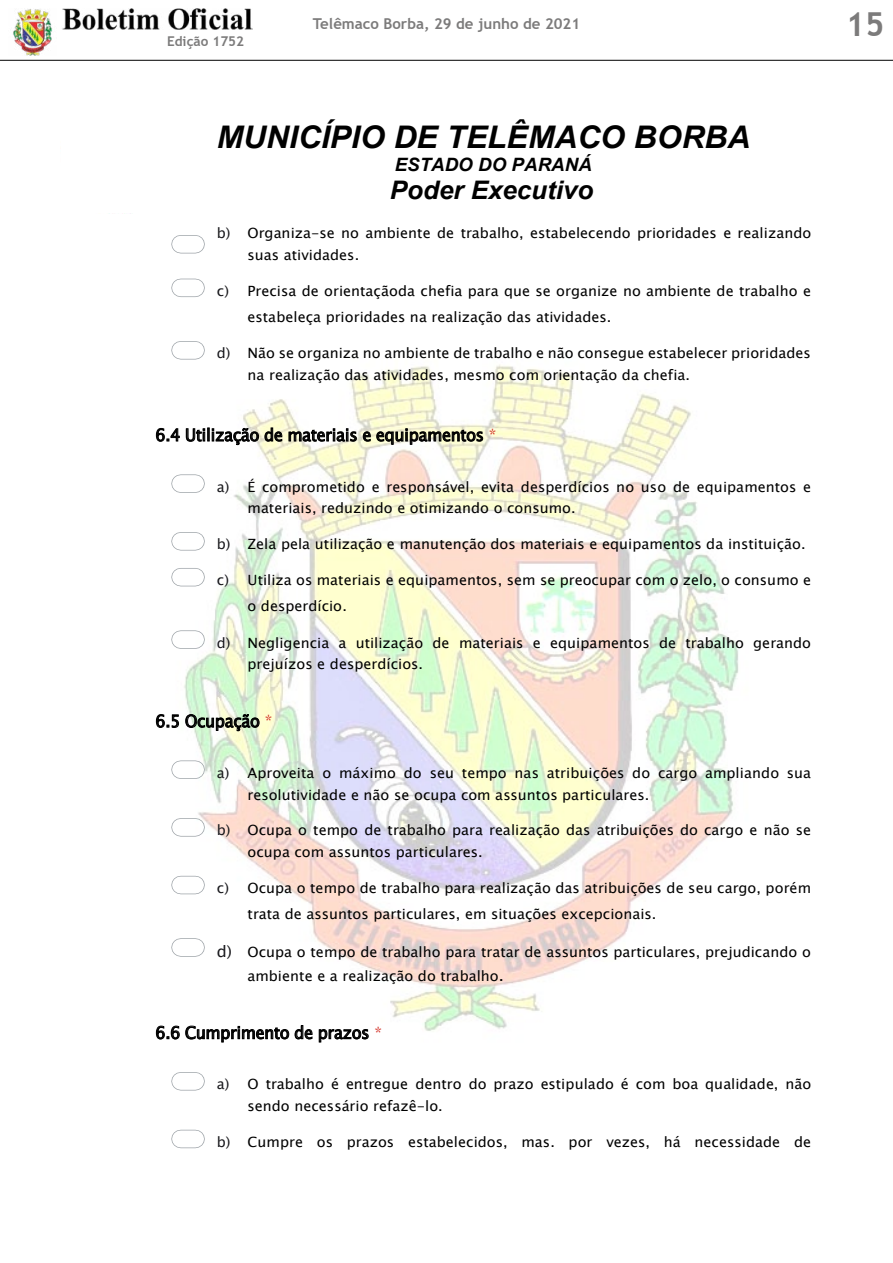
<style>
.page{position:relative;width:893px;height:1263px;background:#fff}
.page>*{position:absolute;margin:0;border:0;box-sizing:border-box;transform-origin:0 0}
.t1{font:700 33px "Trebuchet MS";color:#7c7b7b}
.t2{font:italic 700 31.2px "Arial";color:#000}
.t3{font:italic 700 25.5px "Arial";color:#000}
.t4{font:italic 700 18.45px "Arial";color:#000}
.t5{font:17.1px "Lucida Sans Unicode";letter-spacing:-.015em;color:#000;scale:.95 1}
.t6{font:700 15px "Trebuchet MS";color:#7c7b7b}
.t7{font:14.1px/21.8px "Lucida Sans Unicode";color:#000}
.t8{font:700 13.5px "Trebuchet MS";color:#7c7b7b}
.s1{color:#18181c}
.s2{color:#d32d23}
.s3{font-size:15.6px;color:#18181c}
.s4{font-size:15.6px}
</style>
<div class="page">
<img style="left:13px;top:9px;width:39px;height:47px">
<img style="left:62px;top:8px;width:191px;height:21px">
<hr style="left:0;top:60px;width:893px;height:1px;background:#000">
<img style="left:159px;top:359px;width:580px;height:684px">
<svg style="left:171px;top:279px;width:34px;height:18px"></svg>
<svg style="left:171px;top:568px;width:34px;height:18px"></svg>
<svg style="left:171px;top:876px;width:34px;height:18px"></svg>
<svg style="left:156px;top:428px;width:24px;height:14px"></svg>
<svg style="left:186px;top:427px;width:96px;height:18px"></svg>
<svg style="left:289px;top:428px;width:68px;height:14px"></svg>
<svg style="left:363px;top:428px;width:120px;height:17px;background:#a8a891"></svg>
<svg style="left:156px;top:714px;width:23px;height:14px"></svg>
<svg style="left:185px;top:714px;width:75px;height:17px"></svg>
<svg style="left:156px;top:1026px;width:133px;height:16px"></svg>
<svg style="left:295px;top:1025px;width:18px;height:14px"></svg>
<svg style="left:319px;top:1029px;width:50px;height:13px"></svg>
<svg style="left:171px;top:235px;width:34px;height:18px"></svg>
<svg style="left:171px;top:341px;width:34px;height:18px"></svg>
<svg style="left:171px;top:474px;width:34px;height:19px"></svg>
<svg style="left:171px;top:532px;width:34px;height:18px"></svg>
<svg style="left:171px;top:630px;width:34px;height:19px"></svg>
<svg style="left:171px;top:760px;width:34px;height:19px"></svg>
<svg style="left:171px;top:818px;width:34px;height:19px"></svg>
<svg style="left:171px;top:938px;width:34px;height:19px"></svg>
<svg style="left:171px;top:1072px;width:34px;height:18px"></svg>
<svg style="left:171px;top:1130px;width:34px;height:18px"></svg>
<p class="t8" style="left:167px;top:33px;width:79px">Edição 1752</p>
<p class="t6" style="left:313px;top:14px;width:269px">Telêmaco Borba, 29 de junho de 2021</p>
<h1 class="t1" style="left:846px;top:3px;width:40px">15</h1>
<h2 class="t2" style="left:217px;top:116px;width:535px">MUNICÍPIO DE TELÊMACO BORBA</h2>
<h3 class="t4" style="left:395px;top:153px;width:199px">ESTADO DO PARANÁ</h3>
<h3 class="t3" style="left:390px;top:173px;width:205px">Poder Executivo</h3>
<p class="t7" style="left:248px;top:222px;width:565px;text-indent:-31px"><span class="s1">b)</span> Organiza-se no ambiente de trabalho, estabelecendo prioridades e realizando suas atividades.</p>
<p class="t7" style="left:248px;top:278px;width:565px;line-height:26px;text-indent:-31px"><span class="s1">c)</span> Precisa de orientaçãoda chefia para que se organize no ambiente de trabalho e estabeleça prioridades na realização das atividades.</p>
<p class="t7" style="left:248px;top:343px;width:565px;text-indent:-31px"><span class="s1">d)</span> Não se organiza no ambiente de trabalho e não consegue estabelecer prioridades na realização das atividades, mesmo com orientação da chefia.</p>
<p class="t5" style="left:155px;top:421px;width:361px">6.4 Utilização de materiais e equipamentos <span class="s2">*</span></p>
<p class="t7" style="left:248px;top:476px;width:565px;text-indent:-31px"><span class="s1">a)</span> É comprometido e responsável, evita desperdícios no uso de equipamentos e materiais, reduzindo e otimizando o consumo.</p>
<p class="t7" style="left:217px;top:533px;width:590px"><span class="s1">b)</span> Zela pela utilização e manutenção dos materiais e equipamentos da instituição.</p>
<p class="t7" style="left:248px;top:567px;width:565px;line-height:26px;text-indent:-31px"><span class="s1">c)</span> Utiliza os materiais e equipamentos, sem se preocupar com o zelo, o consumo e o desperdício.</p>
<p class="t7" style="left:248px;top:632px;width:565px;text-indent:-31px"><span class="s1">d)</span> Negligencia a utilização de materiais e equipamentos de trabalho gerando prejuízos e desperdícios.</p>
<p class="t5" style="left:155px;top:708px;width:125px">6.5 Ocupação <span class="s2">*</span></p>
<p class="t7" style="left:248px;top:762px;width:565px;text-indent:-31px"><span class="s1">a)</span> Aproveita o máximo do seu tempo nas atribuições do cargo ampliando sua resolutividade e não se ocupa com assuntos particulares.</p>
<p class="t7" style="left:248px;top:819px;width:565px;text-indent:-31px"><span class="s1">b)</span> Ocupa o tempo de trabalho para realização das atribuições do cargo e não se ocupa com assuntos particulares.</p>
<p class="t7" style="left:248px;top:875px;width:565px;line-height:25.7px;text-indent:-31px"><span class="s1">c)</span> Ocupa o tempo de trabalho para realização das atribuições de seu cargo, porém trata de assuntos particulares, em situações excepcionais.</p>
<p class="t7" style="left:248px;top:940px;width:565px;line-height:23.5px;text-indent:-31px"><span class="s3">d)</span> Ocupa o tempo de trabalho para tratar de assuntos particulares, prejudicando o ambiente e a realização do trabalho<span class="s4">.</span></p>
<p class="t5" style="left:155px;top:1019px;width:240px">6.6 Cumprimento de prazos <span class="s2">*</span></p>
<p class="t7" style="left:248px;top:1073px;width:565px;text-indent:-31px"><span class="s1">a)</span> O trabalho é entregue dentro do prazo estipulado é com boa qualidade, não sendo necessário refazê-lo.</p>
<p class="t7" style="left:217px;top:1131px;width:596px"><span class="s1">b)</span> Cumpre os prazos estabelecidos, mas. por vezes, há necessidade de</p>
</div>
